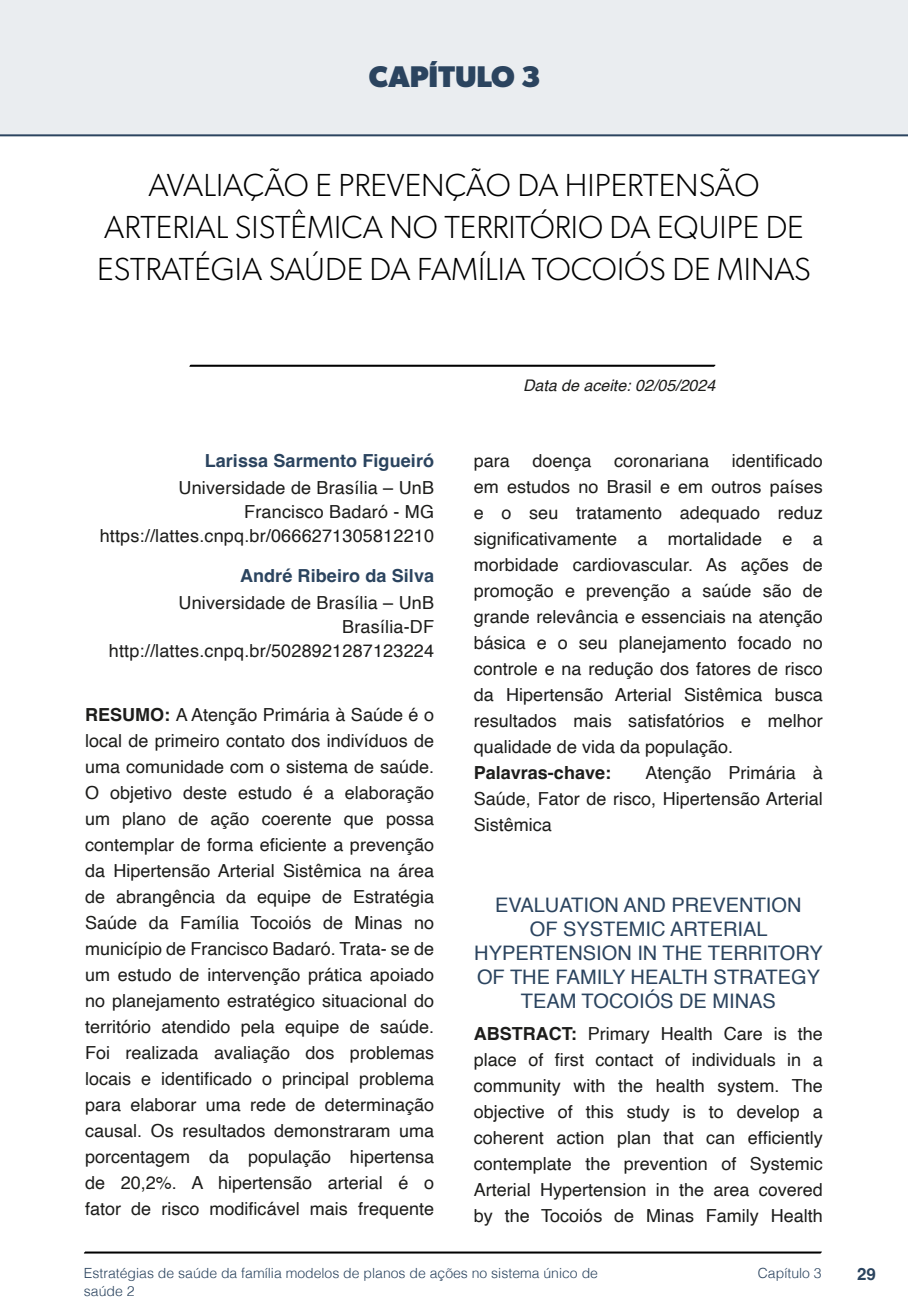
<style>
.page{position:relative;width:908px;height:1304px;background:#fff}
.page>*{position:absolute;margin:0;border:0;box-sizing:border-box;transform-origin:0 0}
.nome_artigos{font:300 32px/42px "Gibson";color:#000;text-align:center}
.capítulos{font:700 30px "Gibson";color:#2b445f}
.título_Inglês{font:20px/24px "Helvetica";color:#2b445f;text-align:center}
.Resumos_e_PC_TXT{font:18px/26px "Helvetica";color:#1d1d1b;text-align:justify}
.info_autores{font:18px "Helvetica";letter-spacing:.01em;color:#1d1d1b}
.nome_autores{font:700 18px "Helvetica";letter-spacing:.005em;color:#2b445f}
.Resumos_e_PC_TXT-2{font:700 18px "Helvetica";color:#1d1d1b}
.t1{font:700 16.8px "Helvetica";color:#2b445f}
.t2{font:italic 16px "Helvetica";color:#1d1d1b}
.t3{font:300 14px/18px "Helvetica";color:#2b445f}
.s1{font-weight:700}
</style>
<div class="page">
<svg style="left:84px;top:1251px;width:737px;height:3px;background:#515151"></svg>
<div style="left:0;top:0;width:907px;height:136px;background:#eaedf0"></div>
<svg style="left:189px;top:364px;width:526px;height:3px;background:#4f4f4f"></svg>
<div style="left:44px;top:72px;width:68px;height:61px;background:#eaedf0"></div>
<p class="capítulos" style="left:369px;top:58px;width:173px">CAPÍTULO 3</p>
<p class="nome_artigos" style="left:97px;top:163px;width:714px">AVALIAÇÃO E PREVENÇÃO DA HIPERTENSÃO<br>ARTERIAL SISTÊMICA NO TERRITÓRIO DA EQUIPE DE<br>ESTRATÉGIA SAÚDE DA FAMÍLIA TOCOIÓS DE MINAS</p>
<p class="nome_autores" style="left:204px;top:450px;width:231px">Larissa Sarmento Figueiró</p>
<p class="info_autores" style="left:178px;top:474px;width:257px">Universidade de Brasília – UnB</p>
<p class="info_autores" style="left:244px;top:498px;width:191px">Francisco Badaró - MG</p>
<p class="info_autores" style="left:100px;top:522px;width:336px">https://lattes.cnpq.br/0666271305812210</p>
<p class="nome_autores" style="left:240px;top:564px;width:195px">André Ribeiro da Silva</p>
<p class="info_autores" style="left:178px;top:589px;width:257px">Universidade de Brasília – UnB</p>
<p class="info_autores" style="left:342px;top:613px;width:93px">Brasília-DF</p>
<p class="info_autores" style="left:109px;top:637px;width:326px">http://lattes.cnpq.br/5028921287123224</p>
<p class="Resumos_e_PC_TXT" style="left:85px;top:702px;width:350px"><span class="s1">RESUMO:</span> A Atenção Primária à Saúde é o local de primeiro contato dos indivíduos de uma comunidade com o sistema de saúde.<br>O objetivo deste estudo é a elaboração um plano de ação coerente que possa contemplar de forma eficiente a prevenção da Hipertensão Arterial Sistêmica na área de abrangência da equipe de Estratégia Saúde da Família Tocoiós de Minas no município de Francisco Badaró. Trata- se de um estudo de intervenção prática apoiado no planejamento estratégico situacional do território atendido pela equipe de saúde.<br>Foi realizada avaliação dos problemas locais e identificado o principal problema para elaborar uma rede de determinação causal. Os resultados demonstraram uma porcentagem da população hipertensa de 20,2%. A hipertensão arterial é o fator de risco modificável mais frequente</p>
<p class="t2" style="left:523px;top:373px;width:194px">Data de aceite: 02/05/2024</p>
<p class="Resumos_e_PC_TXT" style="left:473px;top:448px;width:350px;text-indent:258px">identificado em estudos no Brasil e em outros países e o seu tratamento adequado reduz significativamente a mortalidade e a morbidade cardiovascular. As ações de promoção e prevenção a saúde são de grande relevância e essenciais na atenção básica e o seu planejamento focado no controle e na redução dos fatores de risco da Hipertensão Arterial Sistêmica busca resultados mais satisfatórios e melhor qualidade de vida da população.</p>
<p class="Resumos_e_PC_TXT-2" style="left:473px;top:762px;width:139px">Palavras-chave:</p>
<p class="Resumos_e_PC_TXT" style="left:473px;top:448px;width:119px">para doença</p>
<p class="Resumos_e_PC_TXT" style="left:613px;top:448px;width:97px">coronariana</p>
<p class="Resumos_e_PC_TXT" style="left:473px;top:760px;width:350px;text-indent:171px">Atenção Primária à Saúde, Fator de risco, Hipertensão Arterial Sistêmica</p>
<p class="título_Inglês" style="left:474px;top:894px;width:350px">EVALUATION AND PREVENTION<br>OF SYSTEMIC ARTERIAL<br>HYPERTENSION IN THE TERRITORY<br>OF THE FAMILY HEALTH STRATEGY<br>TEAM TOCOIÓS DE MINAS</p>
<p class="Resumos_e_PC_TXT" style="left:473px;top:1021px;width:350px"><span class="s1">ABSTRACT:</span> Primary Health Care is the place of first contact of individuals in a community with the health system. The objective of this study is to develop a coherent action plan that can efficiently contemplate the prevention of Systemic Arterial Hypertension in the area covered by the Tocoiós de Minas Family Health</p>
<p class="t3" style="left:84px;top:1263px;width:515px">Estratégias de saúde da família modelos de planos de ações no sistema único de saúde 2</p>
<p class="t3" style="left:757px;top:1263px;width:65px">Capítulo 3</p>
<p class="t1" style="left:856px;top:1264px;width:20px">29</p>
</div>
